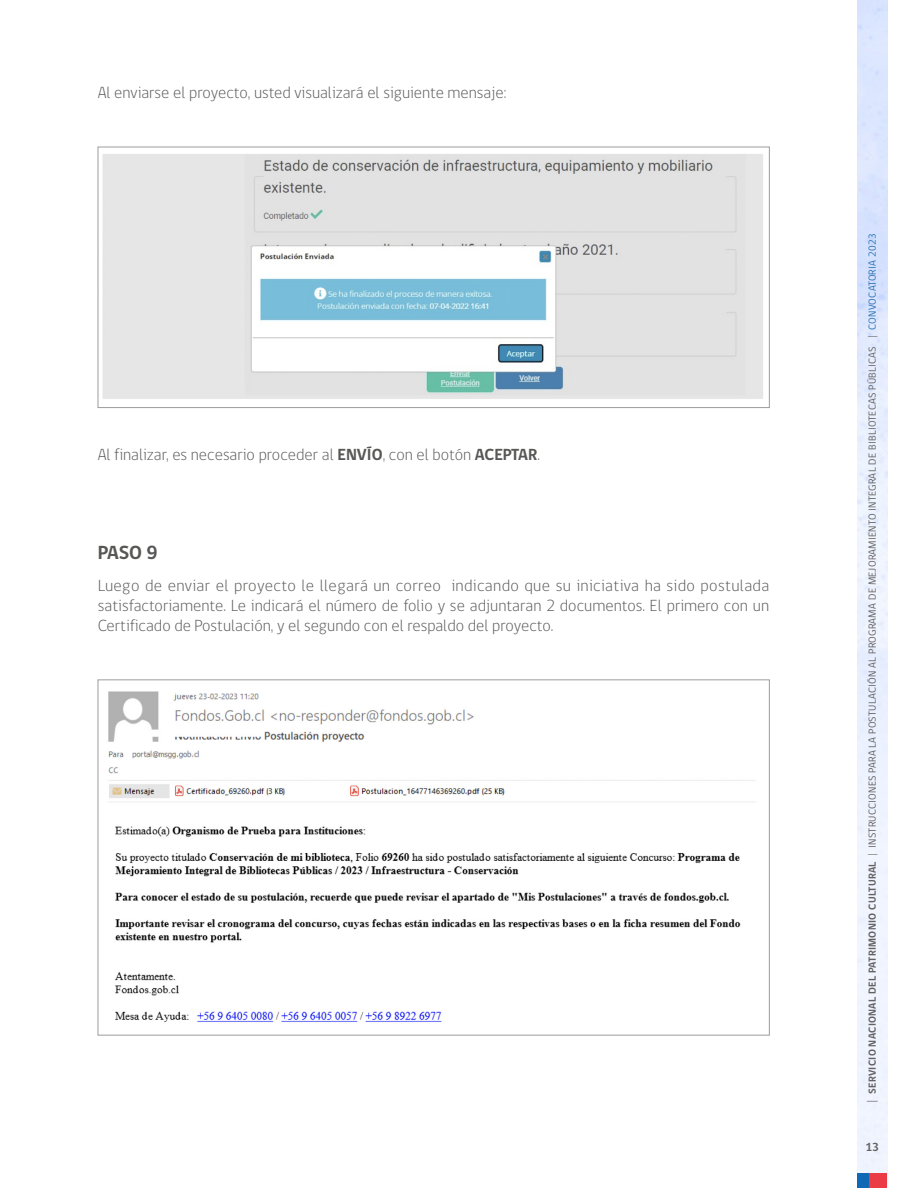
<style>
.page{position:relative;width:918px;height:1188px;background:#fff}
.page>*{position:absolute;margin:0;border:0;box-sizing:border-box;transform-origin:0 0}
.t1{font:700 19.5px "gob CL";color:#575756}
.t2{font:300 16.5px/19.8px "gob CL";color:#575756;text-align:justify}
.t3{font:700 12px "gob CL";color:#646363}
.t4{font:10.5px "gob CL";letter-spacing:.025em;color:#646363}
.s1{font-weight:700}
.s2{font-weight:300;font-size:12px}
.s3{font-weight:300}
.s4{color:#2e74b5}
</style>
<div class="page">
<div style="left:857px;top:1173px;width:13px;height:15px;background:#0f69b4"></div>
<div style="left:870px;top:1173px;width:17px;height:15px;background:#eb3c46"></div>
<img style="left:102px;top:154px;width:661px;height:245px">
<div style="left:98px;top:147px;width:672px;height:261px;border:1px solid #9d9d9c"></div>
<img style="left:108px;top:691px;width:648px;height:331px">
<p class="t2" style="left:98px;top:83px;width:410px">Al enviarse el proyecto, usted visualizará el siguiente mensaje:</p>
<p class="t2" style="left:98px;top:445px;width:444px">Al finalizar, es necesario proceder al <span class="s1">ENVÍO</span>, con el botón <span class="s1">ACEPTAR</span>.</p>
<p class="t1" style="left:98px;top:539px;width:61px">PASO 9</p>
<p class="t2" style="left:98px;top:576px;width:673px">Luego de enviar el proyecto le llegará un correo indicando que su iniciativa ha sido postulada satisfactoriamente. Le indicará el número de folio y se adjuntaran 2 documentos. El primero con un Certificado de Postulación, y el segundo con el respaldo del proyecto.</p>
<p class="t4" style="left:865px;top:1103px;width:871px;rotate:-90deg"><span class="s2">|</span> <span class="s1">SERVICIO NACIONAL DEL PATRIMONIO CULTURAL</span> <span class="s3">|</span> INSTRUCCIONES PARA LA POSTULACIÓN AL PROGRAMA DE MEJORAMIENTO INTEGRAL DE BIBLIOTECAS PÚBLICAS | <span class="s4">CONVOCATORIA 2023</span></p>
<p class="t3" style="left:865px;top:1139px;width:15px">13</p>
</div>
